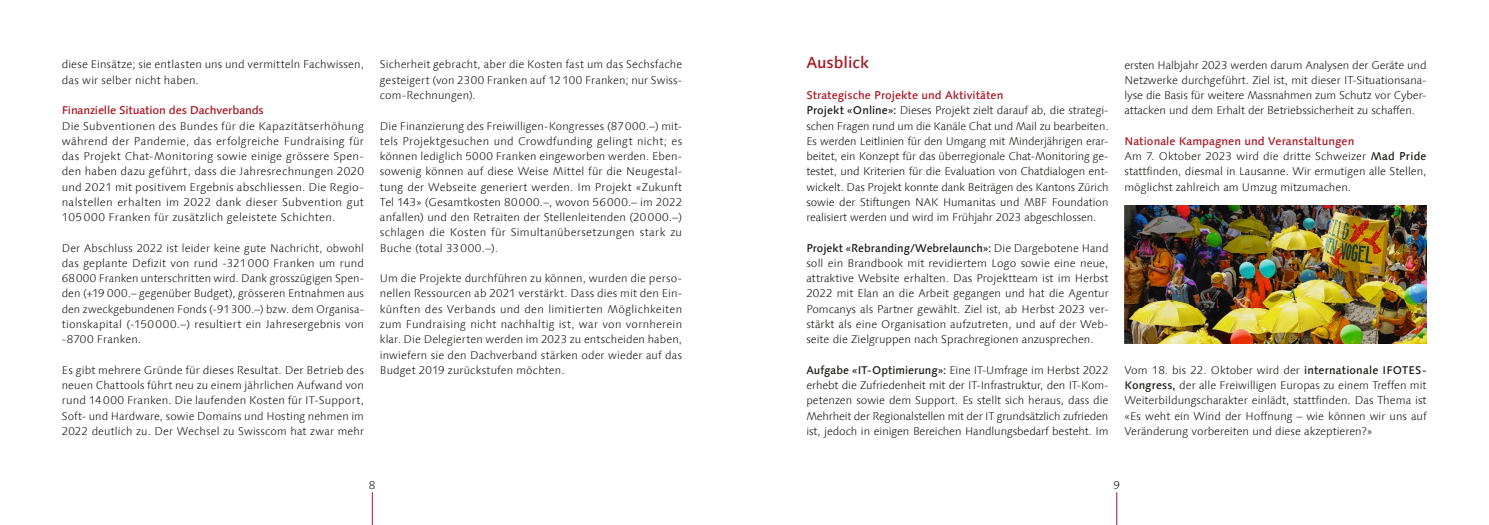
<style>
.page{position:relative;width:1489px;height:525px;background:#fff}
.page>*{position:absolute;margin:0;border:0;box-sizing:border-box;transform-origin:0 0}
.t1{font:500 16.25px "Linotype Syntax Com";letter-spacing:-.005em;color:#a61623}
.t2{font:300 11.25px/15.2px "Linotype Syntax Com";color:#1b1917;text-align:justify}
.t3{font:500 11.25px "Linotype Syntax Com";letter-spacing:-.02em;color:#a61623;scale:1.04 1}
.s1{font-weight:500;color:#a61623}
.s2{font-weight:500}
</style>
<div class="page">
<hr style="left:372px;top:492px;width:1px;height:32px;background:#a61623">
<hr style="left:1116px;top:492px;width:1px;height:32px;background:#a61623">
<img style="left:1124px;top:206px;width:302px;height:137px">
<p class="t2" style="left:62px;top:57px;width:304px">diese Einsätze; sie entlasten uns und vermitteln Fachwissen, das wir selber nicht haben.</p>
<p class="t3" style="left:62px;top:103px;width:196px">Finanzielle Situation des Dachverbands</p>
<p class="t2" style="left:62px;top:118px;width:304px">Die Subventionen des Bundes für die Kapazitätserhöhung während der Pandemie, das erfolgreiche Fundraising für das Projekt Chat-Monitoring sowie einige grössere Spen&shy;den haben dazu geführt, dass die Jahresrechnungen 2020 und 2021 mit positivem Ergebnis abschliessen. Die Regio&shy;nalstellen erhalten im 2022 dank dieser Subvention gut 105 000 Franken für zusätzlich geleistete Schichten.</p>
<p class="t2" style="left:62px;top:240px;width:304px">Der Abschluss 2022 ist leider keine gute Nachricht, obwohl das geplante Defizit von rund -321 000 Franken um rund 68 000 Franken unterschritten wird. Dank grosszügigen Spen&shy;den (+19 000.– gegenüber Budget), grösseren Entnahmen aus den zweckgebundenen Fonds (-91 300.–) bzw. dem Organisa&shy;tionskapital (-150 000.–) resultiert ein Jahresergebnis von -8700 Franken.</p>
<p class="t2" style="left:62px;top:362px;width:304px">Es gibt mehrere Gründe für dieses Resultat. Der Betrieb des neuen Chattools führt neu zu einem jährlichen Aufwand von rund 14 000 Franken. Die laufenden Kosten für IT-Support, Soft- und Hardware, sowie Domains und Hosting nehmen im 2022 deutlich zu. Der Wechsel zu Swisscom hat zwar mehr</p>
<p class="t2" style="left:380px;top:57px;width:304px">Sicherheit gebracht, aber die Kosten fast um das Sechsfache gesteigert (von 2300 Franken auf 12 100 Franken; nur Swiss&shy;com-Rechnungen).</p>
<p class="t2" style="left:380px;top:118px;width:304px">Die Finanzierung des Freiwilligen-Kongresses (87 000.–) mit&shy;tels Projektgesuchen und Crowdfunding gelingt nicht; es können lediglich 5000 Franken eingeworben werden. Eben&shy;sowenig können auf diese Weise Mittel für die Neugestal&shy;tung der Webseite generiert werden. Im Projekt «Zukunft Tel 143» (Gesamtkosten 80 000.–, wovon 56 000.– im 2022 anfallen) und den Retraiten der Stellenleitenden (20 000.–) schlagen die Kosten für Simultanübersetzungen stark zu Buche (total 33 000.–).</p>
<p class="t2" style="left:380px;top:270px;width:304px">Um die Projekte durchführen zu können, wurden die perso&shy;nellen Ressourcen ab 2021 verstärkt. Dass dies mit den Ein&shy;künften des Verbands und den limitierten Möglichkeiten zum Fundraising nicht nachhaltig ist, war von vornherein klar. Die Delegierten werden im 2023 zu entscheiden haben, inwiefern sie den Dachverband stärken oder wieder auf das Budget 2019 zurückstufen möchten.</p>
<h1 class="t1" style="left:806px;top:52px;width:64px">Ausblick</h1>
<p class="t2" style="left:806px;top:87px;width:304px;text-align:left"><span class="s1">Strategische Projekte und Aktivitäten<br></span><span class="s2">Projekt «Online»:</span> Dieses Projekt zielt darauf ab, die strategi&shy;schen Fragen rund um die Kanäle Chat und Mail zu bearbeiten.<br>Es werden Leitlinien für den Umgang mit Minderjährigen erar&shy;beitet, ein Konzept für das überregionale Chat-Monitoring ge&shy;testet, und Kriterien für die Evaluation von Chatdialogen ent&shy;wickelt. Das Projekt konnte dank Beiträgen des Kantons Zürich sowie der Stiftungen NAK Humanitas und MBF Foundation realisiert werden und wird im Frühjahr 2023 abgeschlossen.</p>
<p class="t2" style="left:806px;top:240px;width:304px"><span class="s2">Projekt «Rebranding/Webrelaunch»:</span> Die Dargebotene Hand soll ein Brandbook mit revidiertem Logo sowie eine neue, attraktive Website erhalten. Das Projektteam ist im Herbst 2022 mit Elan an die Arbeit gegangen und hat die Agentur Pomcanys als Partner gewählt. Ziel ist, ab Herbst 2023 ver&shy;stärkt als eine Organisation aufzutreten, und auf der Web&shy;seite die Zielgruppen nach Sprachregionen anzusprechen.</p>
<p class="t2" style="left:806px;top:362px;width:304px"><span class="s2">Aufgabe «IT-Optimierung»:</span> Eine IT-Umfrage im Herbst 2022 erhebt die Zufriedenheit mit der IT-Infrastruktur, den IT-Kom&shy;petenzen sowie dem Support. Es stellt sich heraus, dass die Mehrheit der Regionalstellen mit der IT grundsätzlich zufrieden ist, jedoch in einigen Bereichen Handlungsbedarf besteht. Im</p>
<p class="t2" style="left:1124px;top:57px;width:303px">ersten Halbjahr 2023 werden darum Analysen der Geräte und Netzwerke durchgeführt. Ziel ist, mit dieser IT-Situationsana&shy;lyse die Basis für weitere Massnahmen zum Schutz vor Cyber&shy;attacken und dem Erhalt der Betriebssicherheit zu schaffen.</p>
<p class="t2" style="left:1124px;top:133px;width:303px;text-align:left"><span class="s1">Nationale Kampagnen und Veranstaltungen<br></span>Am 7. Oktober 2023 wird die dritte Schweizer <span class="s2">Mad Pride </span>stattfinden, diesmal in Lausanne. Wir ermutigen alle Stellen, möglichst zahlreich am Umzug mitzumachen.</p>
<p class="t2" style="left:1124px;top:362px;width:303px">Vom 18. bis 22. Oktober wird der <span class="s2">internationale IFOTES-Kongress,</span> der alle Freiwilligen Europas zu einem Treffen mit Weiterbildungscharakter einlädt, stattfinden. Das Thema ist «Es weht ein Wind der Hoffnung – wie können wir uns auf Veränderung vorbereiten und diese akzeptieren?»</p>
<p class="t2" style="left:369px;top:477px;width:8px">8</p>
<p class="t2" style="left:1113px;top:477px;width:8px">9</p>
</div>
